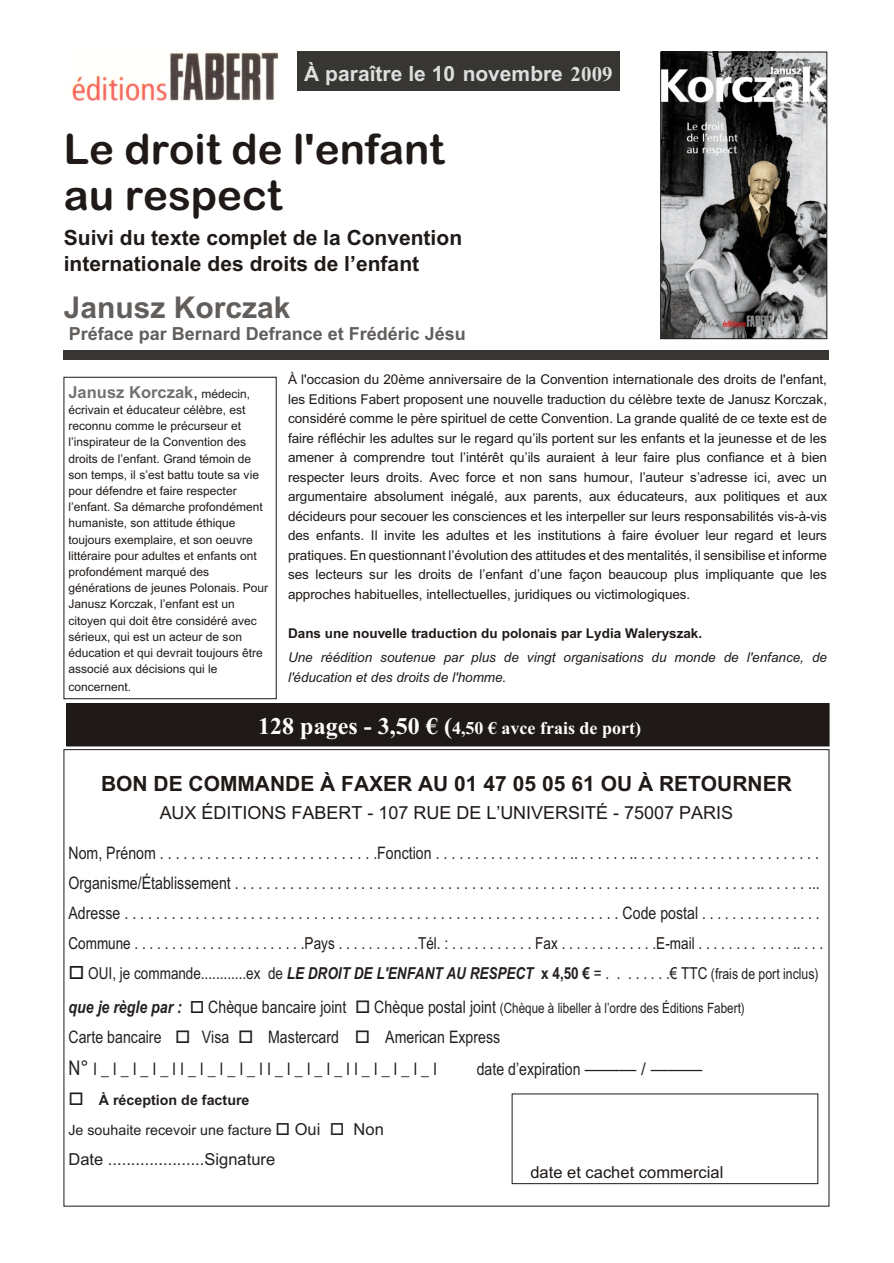
<style>
.page{position:relative;width:894px;height:1263px;background:#fff}
.page>*{position:absolute;margin:0;border:0;box-sizing:border-box;transform-origin:0 0}
.t1{font:42px/46px "Arial Rounded MT Bold";color:#1f1a17}
.t2{font:700 30px "Arial";color:#615e5c}
.t3{font:700 21px/25.8px "Arial";color:#1f1a17}
.t4{font:700 21px "Arial";color:#dedede}
.t5{font:18px "Arial";color:#1f1a17}
.t6{font:700 18px "Arial";color:#615e5c}
.t7{font:700 18px "Times New Roman";color:#fff}
.t8{font:17.25px/30px "Arial Narrow";color:#241f21;text-align:justify}
.t9{font:16.5px "Arial Narrow";color:#1f1a17}
.t10{font:16.5px "Arial Narrow";color:#241f21}
.t11{font:16.5px "Arial";color:#241f21}
.t12{font:700 16.5px "Arial";color:#737070}
.t13{font:16.5px "Arial";color:#1f1a17}
.t14{font:14.25px "Arial Narrow";color:#241f21}
.t15{font:14.25px/30px "Arial";color:#241f21}
.t16{font:13.5px/19.5px "Arial";letter-spacing:-.005em;color:#1f1a17;text-align:justify}
.t17{font:italic 13.5px/19.5px "Arial";letter-spacing:-.005em;color:#1f1a17}
.t18{font:700 13.5px "Arial";color:#1f1a17}
.t19{font:12px/16.2px "Arial";color:#1f1a17}
.s1{font-family:"Times New Roman"}
.s2{font-weight:400;color:#1f1a17}
.s3{font-weight:400;font-size:12px;color:#1f1a17}
.s4{font-size:24px}
.s5{font-size:16.5px;color:#1f1a17}
.s6{color:#1f1a17}
.s7{font-weight:700;font-style:italic}
.s8{font-weight:700}
.s9{font-size:15px}
.s10{font-weight:700;font-style:italic;font-size:17.25px}
.s11{font-size:17.25px}
.s12{font-size:20.25px}
.s13{font-family:"Arial"}
.s14{font-size:16.5px}
</style>
<div class="page">
<div style="left:64px;top:351px;width:765px;height:9px;background:#383633"></div>
<div style="left:64px;top:377px;width:212px;height:322px;border:1px solid #1f1a17"></div>
<img style="left:72px;top:52px;width:207px;height:49px">
<div style="left:297px;top:51px;width:323px;height:40px;background:#383633"></div>
<div style="left:512px;top:1094px;width:306px;height:90px;border:1px solid #1f1a17"></div>
<img style="left:662px;top:54px;width:163px;height:283px">
<div style="left:660px;top:52px;width:167px;height:287px;border:1px solid #1f1a17"></div>
<div style="left:66px;top:703px;width:763px;height:43px;background:#1f1a17"></div>
<h3 class="t4" style="left:304px;top:66px;width:310px">À paraître le 10 novembre <span class="s1">2009</span></h3>
<h1 class="t1" style="left:64px;top:130px;width:382px">Le droit de l'enfant au respect</h1>
<h3 class="t3" style="left:64px;top:227px;width:400px">Suivi du texte complet de la Convention internationale des droits de l’enfant</h3>
<h2 class="t2" style="left:64px;top:297px;width:228px">Janusz Korczak</h2>
<h3 class="t6" style="left:69px;top:327px;width:399px">Préface par Bernard Defrance et Frédéric Jésu</h3>
<p class="t12" style="left:68px;top:386px;width:183px">Janusz Korczak<span class="s2">,</span> <span class="s3">médecin,</span></p>
<p class="t19" style="left:68px;top:403px;width:201px">écrivain et éducateur célèbre, est reconnu comme le précurseur et l’inspirateur de la Convention des droits de l’enfant. Grand témoin de son temps, il s’est battu toute sa vie pour défendre et faire respecter l’enfant. Sa démarche profondément humaniste, son attitude éthique toujours exemplaire, et son oeuvre littéraire pour adultes et enfants ont profondément marqué des générations de jeunes Polonais. Pour Janusz Korczak, l’enfant est un citoyen qui doit être considéré avec sérieux, qui est un acteur de son éducation et qui devrait toujours être associé aux décisions qui le</p>
<p class="t19" style="left:68px;top:680px;width:64px">concernent.</p>
<p class="t16" style="left:288px;top:371px;width:541px">À l'occasion du 20ème anniversaire de la Convention internationale des droits de l'enfant, les Editions Fabert proposent une nouvelle traduction du célèbre texte de Janusz Korczak, considéré comme le père spirituel de cette Convention. La grande qualité de ce texte est de faire réfléchir les adultes sur le regard qu’ils portent sur les enfants et la jeunesse et de les amener à comprendre tout l’intérêt qu’ils auraient à leur faire plus confiance et à bien respecter leurs droits. Avec force et non sans humour, l’auteur s’adresse ici, avec un argumentaire absolument inégalé, aux parents, aux éducateurs, aux politiques et aux décideurs pour secouer les consciences et les interpeller sur leurs responsabilités vis-à-vis des enfants. Il invite les adultes et les institutions à faire évoluer leur regard et leurs pratiques. En questionnant l’évolution des attitudes et des mentalités, il sensibilise et informe ses lecteurs sur les droits de l’enfant d’une façon beaucoup plus impliquante que les approches habituelles, intellectuelles, juridiques ou victimologiques.</p>
<p class="t18" style="left:288px;top:628px;width:416px">Dans une nouvelle traduction du polonais par Lydia Waleryszak.</p>
<p class="t17" style="left:288px;top:649px;width:541px">Une réédition soutenue par plus de vingt organisations du monde de l'enfance, de l'éducation et des droits de l'homme.</p>
<h3 class="t7" style="left:258px;top:721px;width:385px"><span class="s4">128 pages - 3,50 € (</span>4,50 € avce frais de port)</h3>
<h3 class="t3" style="left:101px;top:773px;width:692px">BON DE COMMANDE À FAXER AU 01 47 05 05 61 OU À RETOURNER</h3>
<h3 class="t5" style="left:160px;top:806px;width:575px">AUX ÉDITIONS FABERT - 107 RUE DE L’UNIVERSITÉ - 75007 PARIS</h3>
<p class="t8" style="left:68px;top:840px;width:753px">Nom, Prénom . . . . . . . . . . . . . . . . . . . . . . . . . . . .Fonction . . . . . . . . . . . . . . . . . .. . . . . . . .. . . . . . . . . . . . . . . . . . . . . . . .<br>Organisme/Établissement . . . . . . . . . . . . . . . . . . . . . . . . . . . . . . . . . . . . . . . . . . . . . . . . . . . . . . . . . . . . . . . . . . .. . . . . . ...<br>Adresse . . . . . . . . . . . . . . . . . . . . . . . . . . . . . . . . . . . . . . . . . . . . . . . . . . . . . . . . . . . . . . . Code postal <span class="s5">. . . . . . . . . . . . . . . .</span></p>
<p class="t9" style="left:68px;top:937px;width:756px">Commune . . . . . . . . . . . . . . . . . . . . . . .Pays . . . . . . . . . . .Tél. : . . . . . . . . . . . Fax . . . . . . . . . . . . .E-mail . . . . . . . . . . . . .. . . .</p>
<p class="t10" style="left:68px;top:967px;width:752px"><span class="s6">□</span> OUI, je commande............ex de <span class="s7">LE DROIT DE L'ENFANT AU RESPECT</span> <span class="s8">x 4,50 €</span> = . . . . . . . .€ TTC <span class="s9">(frais de port inclus)</span></p>
<p class="t14" style="left:68px;top:1002px;width:678px"><span class="s10">que je règle par :</span> <span class="s6">□</span> <span class="s11">Chèque bancaire joint</span> □ <span class="s11">Chèque postal joint</span> (Chèque à libeller à l’ordre des Éditions Fabert)</p>
<p class="t8" style="left:68px;top:1022px;width:433px;line-height:32.4px">Carte bancaire □ Visa □ Mastercard □ American Express<br><span class="s12">N°</span> I _ I _ I _ I _ I I _ I _ I _ I _ I I _ I _ I _ I _ I I _ I _ I _ I _ I</p>
<p class="t8" style="left:477px;top:1056px;width:227px">date d’expiration <span class="s13">——— / ———</span></p>
<p class="t15" style="left:68px;top:1087px;width:317px">□ <span class="s8">À réception de facture<br></span>Je souhaite recevoir une facture □ <span class="s14">Oui</span> □ <span class="s14">Non</span></p>
<p class="t11" style="left:68px;top:1153px;width:208px">Date .....................Signature</p>
<p class="t13" style="left:530px;top:1166px;width:195px">date et cachet commercial</p>
</div>
